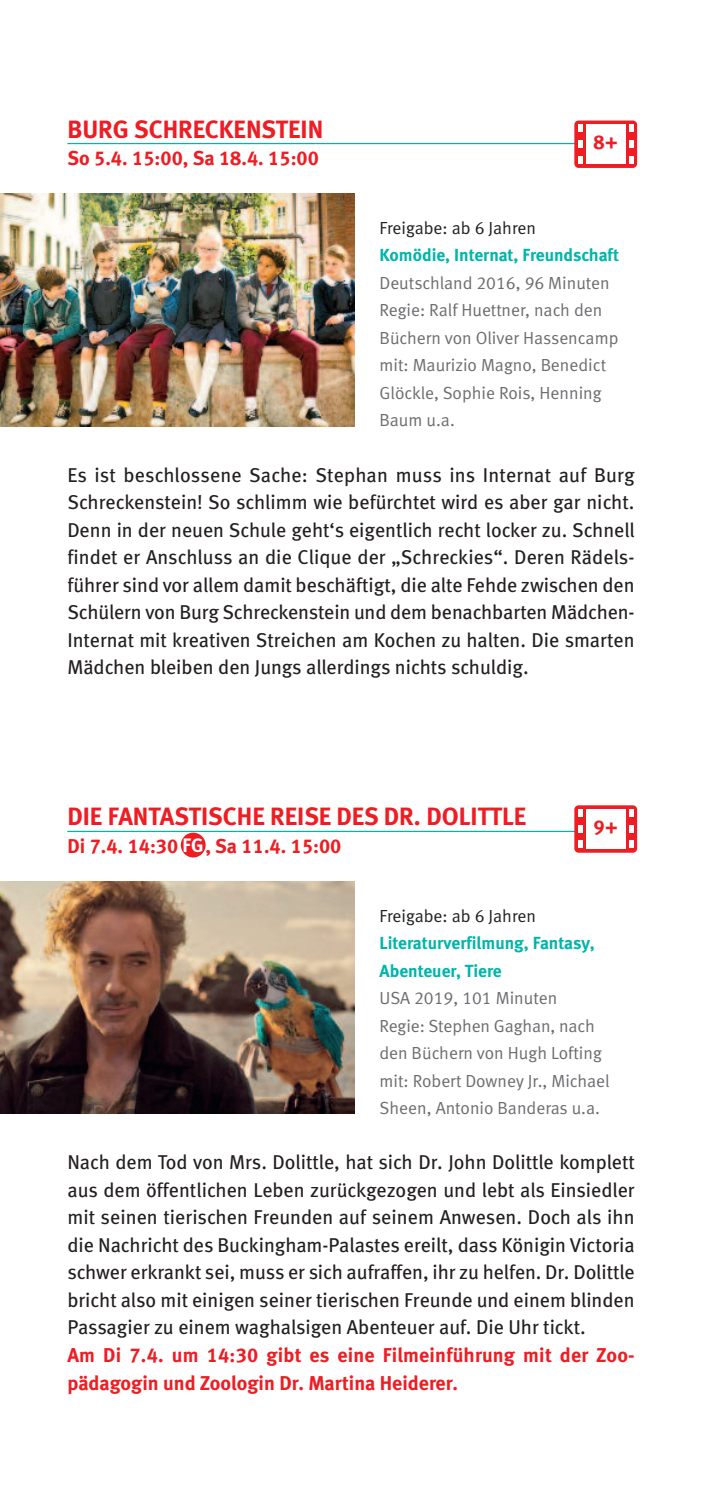
<style>
.page{position:relative;width:702px;height:1489px;background:#fff}
.page>*{position:absolute;margin:0;border:0;box-sizing:border-box;transform-origin:0 0}
.t1{font:25px "Meta Bold LF";color:#ee1d23}
.t2{font:20px/27.5px "Meta Book LF";color:#231f20;text-align:justify}
.t3{font:20px/27.5px "Meta Bold LF";color:#ee1d23}
.t4{font:17.5px/27.5px "Meta Normal LF";color:#6c6d70}
.t5{font:17.5px/27.5px "Meta Bold LF";color:#00b5ac}
.t6{font:17.5px "Meta Normal LF";color:#231f20}
.s1{font-size:19.5px;color:#fff}
</style>
<div class="page">
<hr style="left:67px;top:143px;width:567px;height:1px;background:#00b5ac">
<hr style="left:67px;top:830px;width:567px;height:2px;background:#00b5ac">
<img style="left:0;top:193px;width:354px;height:233px">
<img style="left:0;top:881px;width:354px;height:232px">
<div style="left:574px;top:120px;width:63px;height:48px;background:#ee1d23;border-radius:4px"></div>
<div style="left:586px;top:125px;width:39px;height:39px;background:#fff"></div>
<svg style="left:578px;top:125px;width:4px;height:7px"></svg>
<svg style="left:578px;top:156px;width:4px;height:7px"></svg>
<svg style="left:578px;top:140px;width:4px;height:8px"></svg>
<svg style="left:629px;top:125px;width:4px;height:7px"></svg>
<svg style="left:629px;top:156px;width:4px;height:7px"></svg>
<svg style="left:629px;top:140px;width:4px;height:8px"></svg>
<div style="left:574px;top:805px;width:63px;height:47px;background:#ee1d23;border-radius:4px"></div>
<div style="left:586px;top:809px;width:39px;height:39px;background:#fff"></div>
<svg style="left:578px;top:809px;width:4px;height:8px"></svg>
<svg style="left:578px;top:840px;width:4px;height:8px"></svg>
<svg style="left:578px;top:825px;width:4px;height:7px"></svg>
<svg style="left:629px;top:809px;width:4px;height:8px"></svg>
<svg style="left:629px;top:840px;width:4px;height:8px"></svg>
<svg style="left:629px;top:825px;width:4px;height:7px"></svg>
<div style="left:181px;top:832px;width:25px;height:25px;background:#ee1d23;border-radius:50%"></div>
<p class="t1" style="left:67px;top:120px;width:257px">BURG SCHRECKENSTEIN</p>
<p class="t3" style="left:67px;top:146px;width:253px">So 5.4. 15:00, Sa 18.4. 15:00</p>
<p class="t3" style="left:593px;top:130px;width:26px">8+</p>
<p class="t6" style="left:379px;top:221px;width:158px">Freigabe: ab 6 Jahren</p>
<p class="t5" style="left:379px;top:243px;width:241px">Komödie, Internat, Freundschaft</p>
<p class="t4" style="left:379px;top:270px;width:240px">Deutschland 2016, 96 Minuten<br>Regie: Ralf Huettner, nach den<br>Büchern von Oliver Hassencamp mit: Maurizio Magno, Benedict<br>Glöckle, Sophie Rois, Henning<br>Baum u.a.</p>
<p class="t2" style="left:67px;top:462px;width:569px">Es ist beschlossene Sache: Stephan muss ins Internat auf Burg Schreckenstein! So schlimm wie befürchtet wird es aber gar nicht.<br>Denn in der neuen Schule geht‘s eigentlich recht locker zu. Schnell findet er Anschluss an die Clique der „Schreckies“. Deren Rädels&shy;führer sind vor allem damit beschäftigt, die alte Fehde zwischen den Schülern von Burg Schreckenstein und dem benachbarten Mädchen-Internat mit kreativen Streichen am Kochen zu halten. Die smarten Mädchen bleiben den Jungs allerdings nichts schuldig.</p>
<p class="t1" style="left:67px;top:807px;width:460px">DIE FANTASTISCHE REISE DES DR. DOLITTLE</p>
<p class="t3" style="left:67px;top:834px;width:275px">Di 7.4. 14:30 <span class="s1">FG</span>, Sa 11.4. 15:00</p>
<p class="t3" style="left:593px;top:815px;width:26px">9+</p>
<p class="t6" style="left:379px;top:909px;width:158px">Freigabe: ab 6 Jahren</p>
<p class="t5" style="left:379px;top:930px;width:216px">Literaturverfilmung, Fantasy,<br>Abenteuer, Tiere</p>
<p class="t4" style="left:379px;top:985px;width:231px">USA 2019, 101 Minuten<br>Regie: Stephen Gaghan, nach den Büchern von Hugh Lofting mit: Robert Downey Jr., Michael<br>Sheen, Antonio Banderas u.a.</p>
<p class="t2" style="left:67px;top:1150px;width:569px">Nach dem Tod von Mrs. Dolittle, hat sich Dr. John Dolittle komplett aus dem öffentlichen Leben zurückgezogen und lebt als Einsiedler mit seinen tierischen Freunden auf seinem Anwesen. Doch als ihn die Nachricht des Buckingham-Palastes ereilt, dass Königin Victoria schwer erkrankt sei, muss er sich aufraffen, ihr zu helfen. Dr. Dolittle bricht also mit einigen seiner tierischen Freunde und einem blinden Passagier zu einem waghalsigen Abenteuer auf. Die Uhr tickt.</p>
<p class="t3" style="left:67px;top:1342px;width:568px">Am Di 7.4. um 14:30 gibt es eine Filmeinführung mit der Zoo&shy;pädagogin und Zoologin Dr. Martina Heiderer.</p>
</div>
